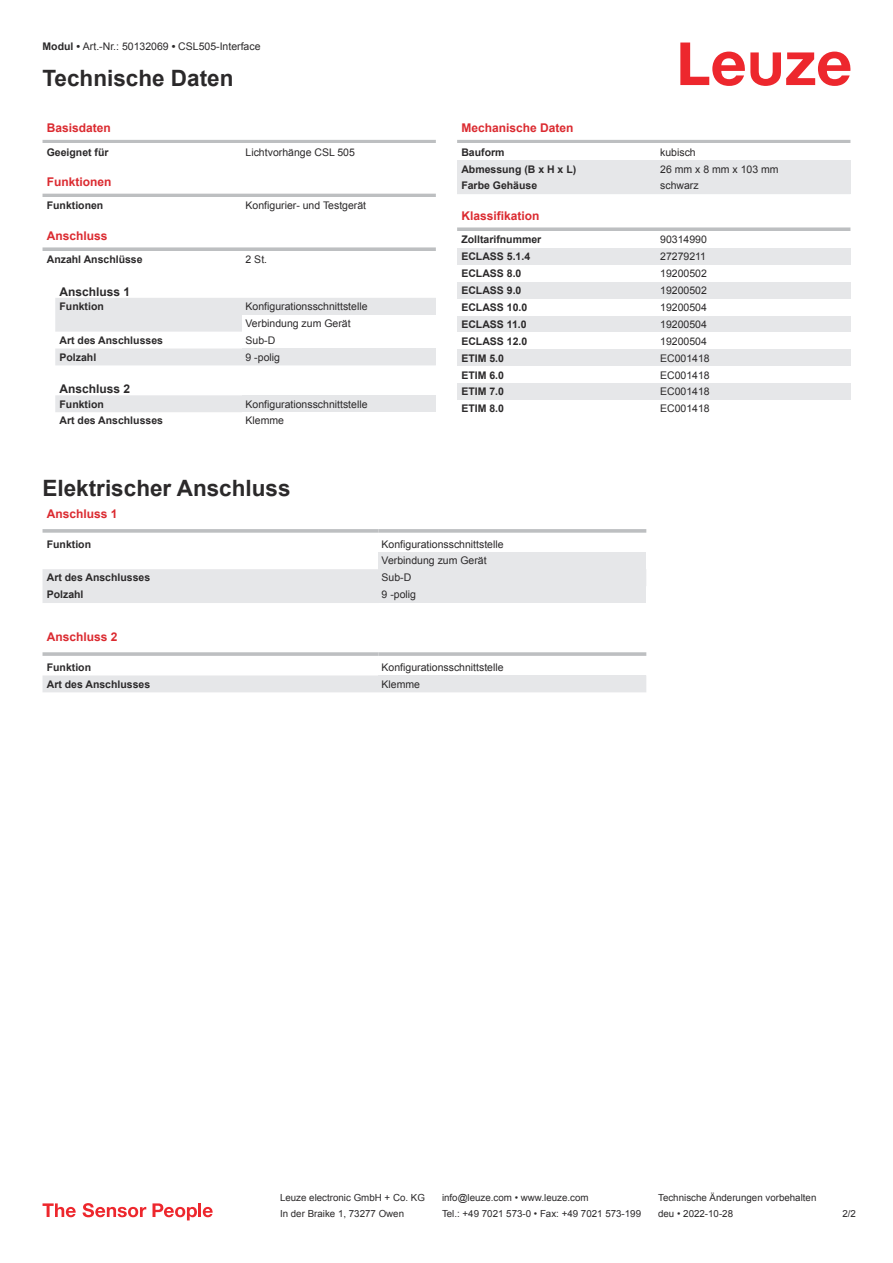
<style>
.page{position:relative;width:893px;height:1263px;background:#fff}
.page>*{position:absolute;margin:0;border:0;box-sizing:border-box;transform-origin:0 0}
.t1{font:700 22.5px "Arial";color:#2b292a}
.t2{font:700 12px "Arial";color:#db2a30}
.t3{font:700 12px "Arial";color:#2b292a}
.t4{font:10.5px/17px "Arial";color:#2b292a}
.t5{font:700 10.5px "Arial";color:#2b292a}
.t6{font:9.75px "Arial";color:#2b292a}
.s1{font-weight:700}
</style>
<div class="page">
<svg style="left:680px;top:43px;width:170px;height:43px"></svg>
<svg style="left:55px;top:298px;width:380px;height:114px"></svg>
<hr style="left:43px;top:140px;width:393px;height:3px;background:#bdbfc1">
<hr style="left:43px;top:194px;width:393px;height:3px;background:#bdbfc1">
<svg style="left:43px;top:247px;width:393px;height:4px;background:#c4c6c7"></svg>
<div style="left:242px;top:298px;width:194px;height:17px;background:#e6e7e9"></div>
<div style="left:242px;top:315px;width:194px;height:17px;background:#fff"></div>
<div style="left:242px;top:332px;width:194px;height:16px;background:#fff"></div>
<div style="left:242px;top:348px;width:194px;height:17px;background:#e6e7e9"></div>
<div style="left:242px;top:395px;width:194px;height:17px;background:#e6e7e9"></div>
<div style="left:43px;top:569px;width:335px;height:34px;background:#e6e7e9"></div>
<svg style="left:43px;top:529px;width:335px;height:4px"></svg>
<svg style="left:378px;top:529px;width:268px;height:4px"></svg>
<div style="left:378px;top:552px;width:268px;height:17px;background:#e6e7e9"></div>
<div style="left:378px;top:569px;width:268px;height:17px;background:#e6e7e9"></div>
<div style="left:378px;top:586px;width:268px;height:17px;background:#e6e7e9"></div>
<div style="left:43px;top:675px;width:335px;height:17px;background:#e6e7e9"></div>
<svg style="left:43px;top:652px;width:335px;height:4px"></svg>
<hr style="left:378px;top:652px;width:268px;height:4px;background:#c6c7c9">
<div style="left:378px;top:675px;width:268px;height:17px;background:#e6e7e9"></div>
<hr style="left:457px;top:140px;width:393px;height:3px;background:#bdbfc1">
<div style="left:457px;top:160px;width:200px;height:17px;background:#e6e7e9"></div>
<div style="left:657px;top:160px;width:193px;height:17px;background:#e6e7e9"></div>
<div style="left:457px;top:177px;width:200px;height:17px;background:#e6e7e9"></div>
<div style="left:657px;top:177px;width:193px;height:17px;background:#e6e7e9"></div>
<svg style="left:457px;top:227px;width:393px;height:4px;background:#c4c6c8"></svg>
<div style="left:457px;top:248px;width:200px;height:17px;background:#e6e7e9"></div>
<div style="left:657px;top:248px;width:193px;height:17px;background:#e6e7e9"></div>
<div style="left:457px;top:282px;width:200px;height:17px;background:#e6e7e9"></div>
<div style="left:657px;top:282px;width:193px;height:17px;background:#e6e7e9"></div>
<div style="left:457px;top:316px;width:200px;height:16px;background:#e6e7e9"></div>
<div style="left:657px;top:316px;width:193px;height:16px;background:#e6e7e9"></div>
<div style="left:457px;top:349px;width:200px;height:17px;background:#e6e7e9"></div>
<div style="left:657px;top:349px;width:193px;height:17px;background:#e6e7e9"></div>
<div style="left:457px;top:383px;width:200px;height:17px;background:#e6e7e9"></div>
<div style="left:657px;top:383px;width:193px;height:17px;background:#e6e7e9"></div>
<svg style="left:43px;top:1203px;width:33px;height:14px"></svg>
<svg style="left:83px;top:1203px;width:63px;height:14px"></svg>
<svg style="left:153px;top:1203px;width:44px;height:17px"></svg>
<hr style="left:198px;top:1203px;width:3px;height:14px;background:#ed272d">
<svg style="left:203px;top:1207px;width:10px;height:10px"></svg>
<p class="t4" style="left:43px;top:39px;width:220px"><span class="s1">Modul •</span> Art.-Nr.: 50132069 <span class="s1">•</span> CSL505-Interface</p>
<h1 class="t1" style="left:43px;top:70px;width:192px">Technische Daten</h1>
<p class="t2" style="left:47px;top:123px;width:66px">Basisdaten</p>
<p class="t5" style="left:47px;top:148px;width:63px">Geeignet für</p>
<p class="t4" style="left:246px;top:144px;width:111px">Lichtvorhänge CSL 505</p>
<p class="t2" style="left:47px;top:177px;width:66px">Funktionen</p>
<p class="t5" style="left:47px;top:202px;width:58px">Funktionen</p>
<p class="t4" style="left:246px;top:198px;width:122px">Konfigurier- und Testgerät</p>
<p class="t2" style="left:47px;top:231px;width:62px">Anschluss</p>
<p class="t5" style="left:47px;top:256px;width:97px">Anzahl Anschlüsse</p>
<p class="t4" style="left:246px;top:252px;width:23px">2 St.</p>
<p class="t3" style="left:60px;top:287px;width:72px">Anschluss 1</p>
<p class="t5" style="left:60px;top:302px;width:46px">Funktion</p>
<p class="t4" style="left:246px;top:299px;width:123px">Konfigurationsschnittstelle<br>Verbindung zum Gerät</p>
<p class="t5" style="left:60px;top:336px;width:105px">Art des Anschlusses</p>
<p class="t4" style="left:246px;top:333px;width:31px">Sub-D</p>
<p class="t5" style="left:60px;top:353px;width:38px">Polzahl</p>
<p class="t4" style="left:246px;top:349px;width:36px">9 -polig</p>
<p class="t3" style="left:60px;top:384px;width:72px">Anschluss 2</p>
<p class="t5" style="left:60px;top:400px;width:46px">Funktion</p>
<p class="t4" style="left:246px;top:396px;width:123px">Konfigurationsschnittstelle</p>
<p class="t5" style="left:60px;top:417px;width:105px">Art des Anschlusses</p>
<p class="t4" style="left:246px;top:413px;width:40px">Klemme</p>
<p class="t2" style="left:461px;top:123px;width:114px">Mechanische Daten</p>
<p class="t5" style="left:461px;top:148px;width:45px">Bauform</p>
<p class="t4" style="left:660px;top:144px;width:37px">kubisch</p>
<p class="t5" style="left:461px;top:165px;width:116px">Abmessung (B x H x L)</p>
<p class="t4" style="left:660px;top:161px;width:120px">26 mm x 8 mm x 103 mm</p>
<p class="t5" style="left:461px;top:182px;width:77px">Farbe Gehäuse</p>
<p class="t4" style="left:660px;top:178px;width:40px">schwarz</p>
<p class="t2" style="left:461px;top:211px;width:80px">Klassifikation</p>
<p class="t5" style="left:461px;top:236px;width:81px">Zolltarifnummer</p>
<p class="t4" style="left:660px;top:232px;width:48px">90314990</p>
<p class="t5" style="left:461px;top:252px;width:70px">ECLASS 5.1.4</p>
<p class="t4" style="left:660px;top:249px;width:47px">27279211</p>
<p class="t5" style="left:461px;top:269px;width:62px">ECLASS 8.0</p>
<p class="t4" style="left:660px;top:266px;width:48px">19200502</p>
<p class="t5" style="left:461px;top:286px;width:62px">ECLASS 9.0</p>
<p class="t4" style="left:660px;top:283px;width:48px">19200502</p>
<p class="t5" style="left:461px;top:303px;width:67px">ECLASS 10.0</p>
<p class="t4" style="left:660px;top:300px;width:48px">19200504</p>
<p class="t5" style="left:461px;top:320px;width:67px">ECLASS 11.0</p>
<p class="t4" style="left:660px;top:317px;width:48px">19200504</p>
<p class="t5" style="left:461px;top:337px;width:67px">ECLASS 12.0</p>
<p class="t4" style="left:660px;top:333px;width:48px">19200504</p>
<p class="t5" style="left:461px;top:354px;width:44px">ETIM 5.0</p>
<p class="t4" style="left:660px;top:350px;width:51px">EC001418</p>
<p class="t5" style="left:461px;top:371px;width:44px">ETIM 6.0</p>
<p class="t4" style="left:660px;top:367px;width:51px">EC001418</p>
<p class="t5" style="left:461px;top:388px;width:44px">ETIM 7.0</p>
<p class="t4" style="left:660px;top:384px;width:51px">EC001418</p>
<p class="t5" style="left:461px;top:405px;width:44px">ETIM 8.0</p>
<p class="t4" style="left:660px;top:401px;width:51px">EC001418</p>
<h1 class="t1" style="left:43px;top:480px;width:250px">Elektrischer Anschluss</h1>
<p class="t2" style="left:47px;top:509px;width:72px">Anschluss 1</p>
<p class="t5" style="left:47px;top:540px;width:46px">Funktion</p>
<p class="t4" style="left:382px;top:536px;width:123px">Konfigurationsschnittstelle<br>Verbindung zum Gerät</p>
<p class="t5" style="left:47px;top:574px;width:105px">Art des Anschlusses</p>
<p class="t4" style="left:382px;top:570px;width:31px">Sub-D</p>
<p class="t5" style="left:47px;top:591px;width:38px">Polzahl</p>
<p class="t4" style="left:382px;top:587px;width:36px">9 -polig</p>
<p class="t2" style="left:47px;top:633px;width:72px">Anschluss 2</p>
<p class="t5" style="left:47px;top:663px;width:46px">Funktion</p>
<p class="t4" style="left:382px;top:659px;width:123px">Konfigurationsschnittstelle</p>
<p class="t5" style="left:47px;top:680px;width:105px">Art des Anschlusses</p>
<p class="t4" style="left:382px;top:676px;width:40px">Klemme</p>
<p class="t6" style="left:280px;top:1194px;width:146px">Leuze electronic GmbH + Co. KG</p>
<p class="t6" style="left:442px;top:1194px;width:148px">info@leuze.com • www.leuze.com</p>
<p class="t6" style="left:658px;top:1194px;width:160px">Technische Änderungen vorbehalten</p>
<p class="t6" style="left:280px;top:1210px;width:126px">In der Braike 1, 73277 Owen</p>
<p class="t6" style="left:442px;top:1210px;width:201px">Tel.: +49 7021 573-0 • Fax: +49 7021 573-199</p>
<p class="t6" style="left:658px;top:1210px;width:76px">deu • 2022-10-28</p>
<p class="t6" style="left:842px;top:1210px;width:15px">2 /2</p>
</div>
